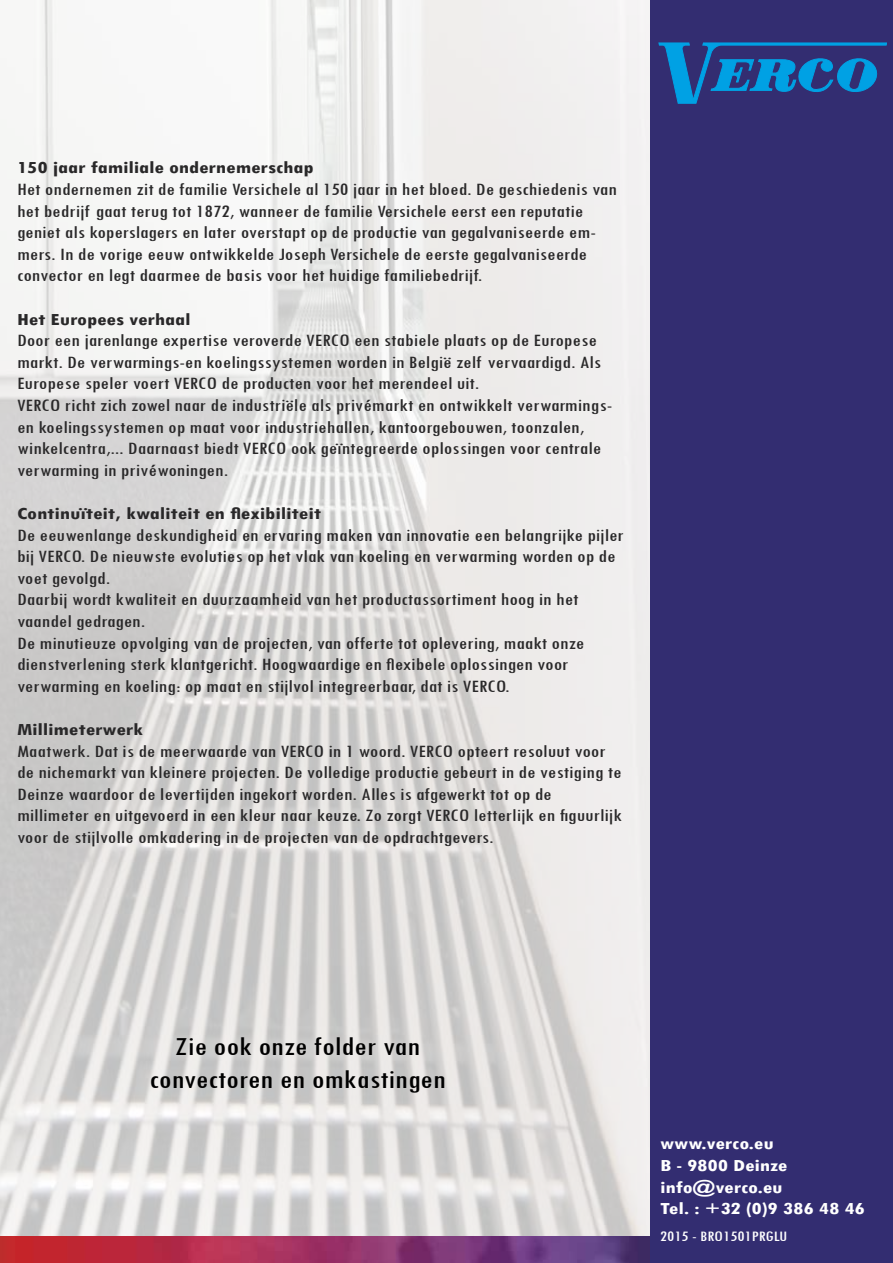
<style>
.page{position:relative;width:893px;height:1263px;background:#fff}
.page>*{position:absolute;margin:0;border:0;box-sizing:border-box;transform-origin:0 0}
.t1{font:condensed 27px/32.4px "Tw Cen";color:#000;text-align:center;scale:1.3 1}
.t2{font:condensed 18px/21.6px "Tw Cen";color:#292829;scale:1.3 1}
.t3{font:700 condensed 18px "Tw Cen";color:#292829;scale:1.3 1}
.t4{font:700 condensed 18px/21.6px "Tw Cen";color:#fff;scale:1.3 1}
.t5{font:condensed 15px "Tw Cen";color:#fff;scale:1.3 1}
</style>
<div class="page">
<img style="left:0;top:0;width:651px;height:1236px">
<img style="left:0;top:1236px;width:651px;height:27px">
<div style="left:651px;top:0;width:242px;height:1263px;background:#332d71"></div>
<svg style="left:659px;top:43px;width:228px;height:60px"></svg>
<p class="t3" style="left:17px;top:157px;width:230px">150 jaar familiale ondernemerschap</p>
<p class="t2" style="left:17px;top:178px;width:463px">Het ondernemen zit de familie Versichele al 150 jaar in het bloed. De geschiedenis van het bedrijf gaat terug tot 1872, wanneer de familie Versichele eerst een reputatie geniet als koperslagers en later overstapt op de productie van gegalvaniseerde em&shy;mers. In de vorige eeuw ontwikkelde Joseph Versichele de eerste gegalvaniseerde convector en legt daarmee de basis voor het huidige familiebedrijf.</p>
<p class="t3" style="left:17px;top:308px;width:135px">Het Europees verhaal</p>
<p class="t2" style="left:17px;top:329px;width:459px">Door een jarenlange expertise veroverde VERCO een stabiele plaats op de Europese markt. De verwarmings-en koelingssystemen worden in België zelf vervaardigd. Als Europese speler voert VERCO de producten voor het merendeel uit.<br>VERCO richt zich zowel naar de industriële als privémarkt en ontwikkelt verwarmings&shy;en koelingssystemen op maat voor industriehallen, kantoorgebouwen, toonzalen, winkelcentra,... Daarnaast biedt VERCO ook geïntegreerde oplossingen voor centrale verwarming in privéwoningen.</p>
<p class="t3" style="left:17px;top:502px;width:235px">Continuïteit, kwaliteit en flexibiliteit</p>
<p class="t2" style="left:17px;top:524px;width:468px">De eeuwenlange deskundigheid en ervaring maken van innovatie een belangrijke pijler bij VERCO. De nieuwste evoluties op het vlak van koeling en verwarming worden op de voet gevolgd.<br>Daarbij wordt kwaliteit en duurzaamheid van het productassortiment hoog in het vaandel gedragen.<br>De minutieuze opvolging van de projecten, van offerte tot oplevering, maakt onze dienstverlening sterk klantgericht. Hoogwaardige en flexibele oplossingen voor verwarming en koeling: op maat en stijlvol integreerbaar, dat is VERCO.</p>
<p class="t3" style="left:17px;top:718px;width:99px">Millimeterwerk</p>
<p class="t2" style="left:17px;top:740px;width:467px">Maatwerk. Dat is de meerwaarde van VERCO in 1 woord. VERCO opteert resoluut voor de nichemarkt van kleinere projecten. De volledige productie gebeurt in de vestiging te Deinze waardoor de levertijden ingekort worden. Alles is afgewerkt tot op de millimeter en uitgevoerd in een kleur naar keuze. Zo zorgt VERCO letterlijk en figuurlijk voor de stijlvolle omkadering in de projecten van de opdrachtgevers.</p>
<h1 class="t1" style="left:149px;top:1030px;width:230px">Zie ook onze folder van convectoren en omkastingen</h1>
<p class="t4" style="left:660px;top:1132px;width:159px">www.verco.eu<br>B - 9800 Deinze info@verco.eu<br>Tel. : +32 (0)9 386 48 46</p>
<p class="t5" style="left:660px;top:1227px;width:99px">2015 - BRO1501PRGLU</p>
</div>
